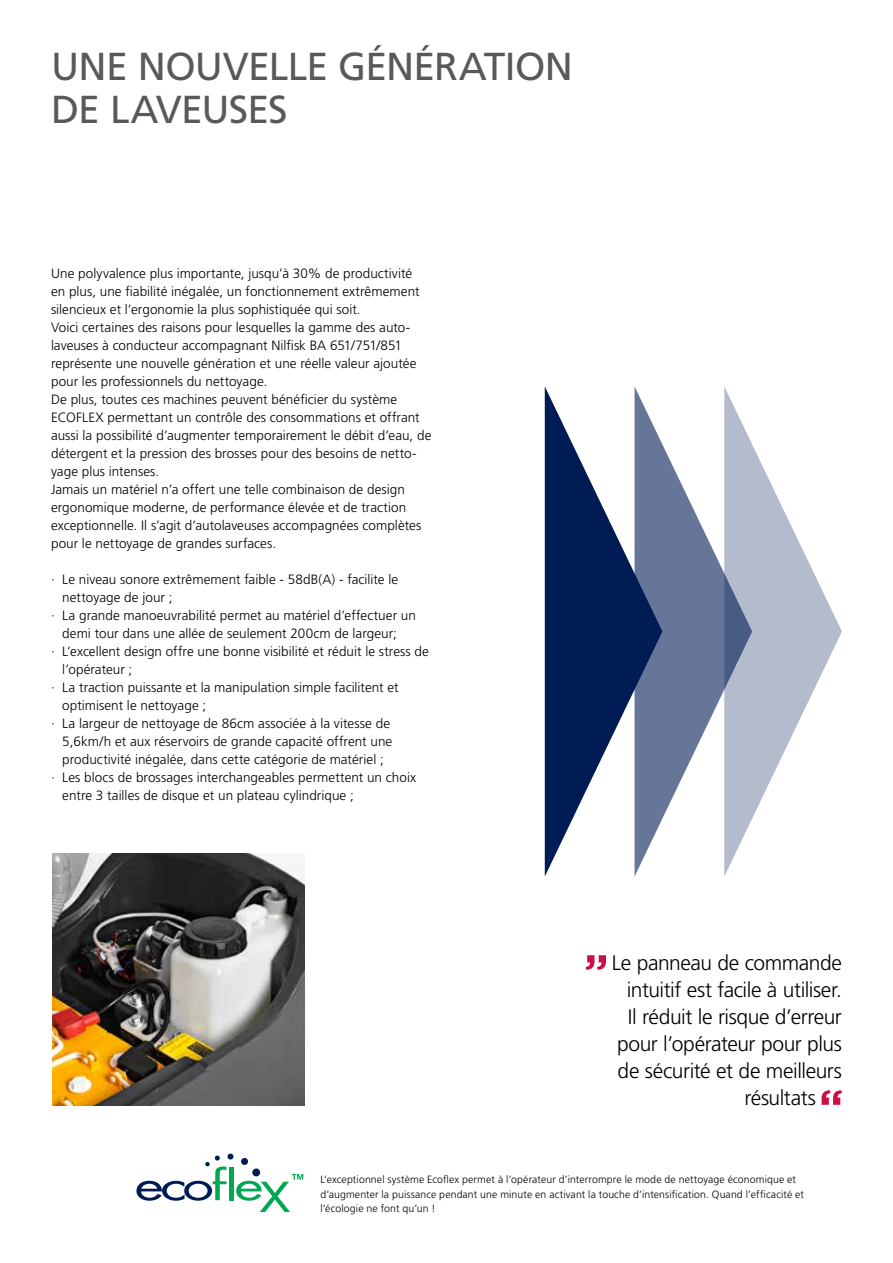
<style>
.page{position:relative;width:893px;height:1263px;background:#fff}
.page>*{position:absolute;margin:0;border:0;box-sizing:border-box;transform-origin:0 0}
.t1{font:39px "Frutiger LT Std";letter-spacing:-.02em;color:#58595b}
.t2{font:300 21px "Frutiger LT Std";letter-spacing:-.02em;color:#000}
.t3{font:300 13.5px/18px "Frutiger LT Std";letter-spacing:.005em;color:#000}
.t4{font:300 10.5px/14.2px "Frutiger LT Std";letter-spacing:.01em;color:#000}
</style>
<div class="page">
<img style="left:52px;top:853px;width:253px;height:253px">
<svg style="left:136px;top:1153px;width:167px;height:59px"></svg>
<svg style="left:545px;top:387px;width:89px;height:489px;fill:#001c54"></svg>
<svg style="left:634px;top:386px;width:90px;height:491px;fill:#667698"></svg>
<svg style="left:724px;top:387px;width:118px;height:489px"></svg>
<svg style="left:586px;top:955px;width:20px;height:15px"></svg>
<svg style="left:821px;top:1090px;width:21px;height:15px"></svg>
<h1 class="t1" style="left:51px;top:44px;width:114px">UNE NOU</h1>
<h1 class="t1" style="left:223px;top:44px;width:45px">VELLE</h1>
<h1 class="t1" style="left:338px;top:44px;width:120px">GÉNÉRATION</h1>
<h1 class="t1" style="left:51px;top:87px;width:238px">DE LAVEUSES</h1>
<p class="t3" style="left:51px;top:265px;width:382px">Une polyvalence plus importante, jusqu’à 30% de productivité<br>en plus, une fiabilité inégalée, un fonctionnement extrêmement silencieux et l’ergonomie la plus sophistiquée qui soit.<br>Voici certaines des raisons pour lesquelles la gamme des auto&shy;laveuses à conducteur accompagnant Nilfisk BA 651/751/851 représente une nouvelle génération et une réelle valeur ajoutée pour les professionnels du nettoyage.<br>De plus, toutes ces machines peuvent bénéficier du système ECOFLEX permettant un contrôle des consommations et offrant aussi la possibilité d’augmenter temporairement le débit d’eau, de détergent et la pression des brosses pour des besoins de netto&shy;yage plus intenses.<br>Jamais un matériel n’a offert une telle combinaison de design ergonomique moderne, de performance élevée et de traction exceptionnelle. Il s’agit d’autolaveuses accompagnées complètes pour le nettoyage de grandes surfaces.</p>
<p class="t3" style="left:51px;top:570px;width:349px">· Le niveau sonore extrêmement faible - 58dB(A) - facilite le</p>
<p class="t3" style="left:62px;top:588px;width:112px">nettoyage de jour ;</p>
<p class="t3" style="left:51px;top:606px;width:366px">· La grande manoeuvrabilité permet au matériel d’effectuer un</p>
<p class="t3" style="left:62px;top:624px;width:336px">demi tour dans une allée de seulement 200cm de largeur;</p>
<p class="t3" style="left:51px;top:642px;width:379px">· L’excellent design offre une bonne visibilité et réduit le stress de</p>
<p class="t3" style="left:62px;top:660px;width:72px">l’opérateur ;</p>
<p class="t3" style="left:51px;top:678px;width:349px">· La traction puissante et la manipulation simple facilitent et</p>
<p class="t3" style="left:62px;top:696px;width:146px">optimisent le nettoyage ;</p>
<p class="t3" style="left:51px;top:714px;width:341px">· La largeur de nettoyage de 86cm associée à la vitesse de</p>
<p class="t3" style="left:62px;top:732px;width:332px">5,6km/h et aux réservoirs de grande capacité offrent une</p>
<p class="t3" style="left:62px;top:750px;width:323px">productivité inégalée, dans cette catégorie de matériel ;</p>
<p class="t3" style="left:51px;top:768px;width:367px">· Les blocs de brossages interchangeables permettent un choix</p>
<p class="t3" style="left:62px;top:786px;width:293px">entre 3 tailles de disque et un plateau cylindrique ;</p>
<h2 class="t2" style="left:612px;top:951px;width:232px">Le panneau de commande</h2>
<h2 class="t2" style="left:627px;top:978px;width:217px">intuitif est facile à utiliser.</h2>
<h2 class="t2" style="left:628px;top:1005px;width:216px">Il réduit le risque d’erreur</h2>
<h2 class="t2" style="left:617px;top:1032px;width:226px">pour l’opérateur pour plus</h2>
<h2 class="t2" style="left:618px;top:1059px;width:226px">de sécurité et de meilleurs</h2>
<h2 class="t2" style="left:744px;top:1086px;width:73px">résultats</h2>
<p class="t4" style="left:320px;top:1173px;width:485px">L’exceptionnel système Ecoflex permet à l’opérateur d’interrompre le mode de nettoyage économique et d’augmenter la puissance pendant une minute en activant la touche d’intensification. Quand l’efficacité et l’écologie ne font qu’un !</p>
</div>
